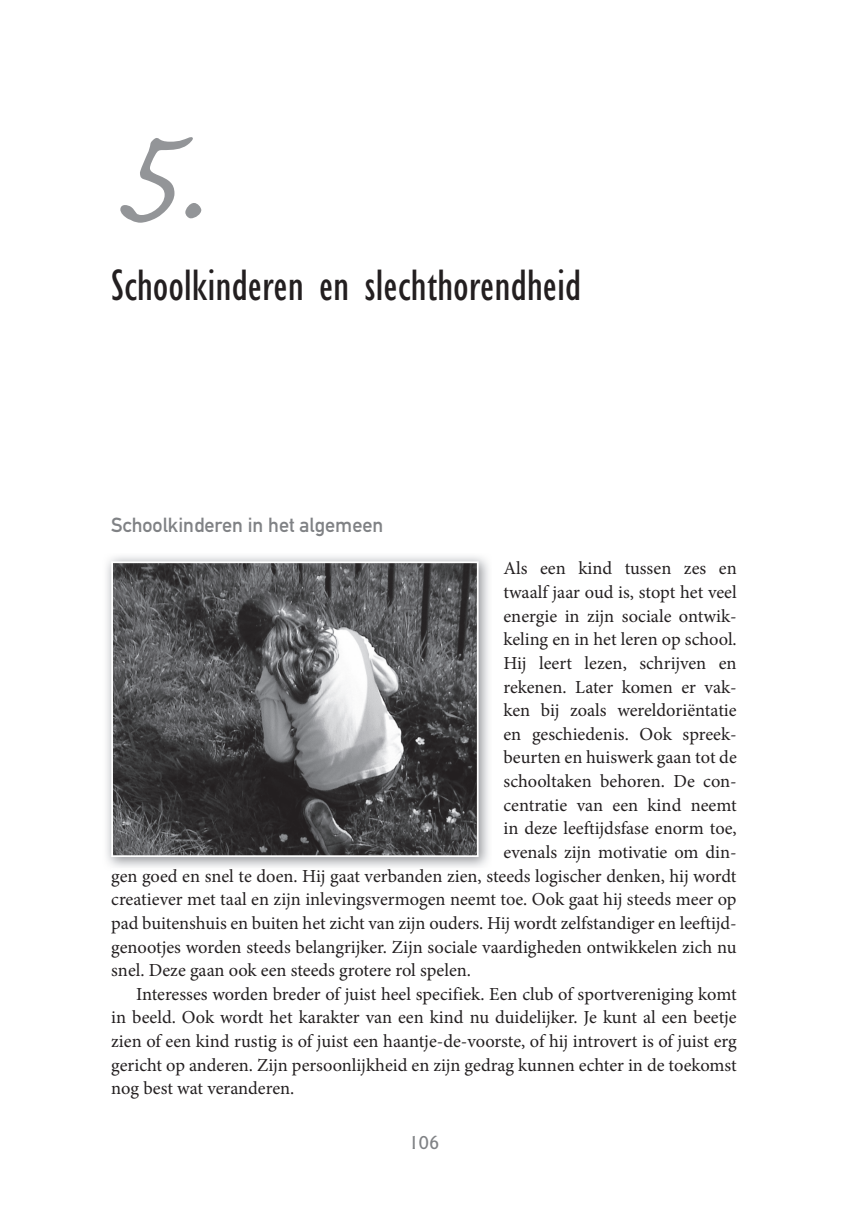
<style>
.page{position:relative;width:845px;height:1214px;background:#fff}
.page>*{position:absolute;margin:0;border:0;box-sizing:border-box;transform-origin:0 0}
.t1{font:175px "Caflisch Script";color:#939598}
.t2{font:condensed 45.5px "Gill Sans Std";color:#231f20}
.t3{font:500 21px "Goudy Sans";color:#808285}
.t4{font:20.12px "DIN Mittelschrift Std";color:#808285}
.t5{font:18.38px "Minion Pro";color:#231f20}
</style>
<div class="page">
<img style="left:106px;top:556px;width:383px;height:312px">
<img style="left:114px;top:564px;width:361px;height:290px">
<div style="left:111px;top:561px;width:367px;height:296px;border:2px solid #fff"></div>
<h1 class="t1" style="left:111px;top:111px;width:93px">5.</h1>
<h2 class="t2" style="left:111px;top:269px;width:471px">Schoolkinderen en slechthorendheid</h2>
<p class="t4" style="left:111px;top:517px;width:273px">Schoolkinderen in het algemeen</p>
<p class="t5" style="left:503px;top:561px;width:235px">Als een kind tussen zes en</p>
<p class="t5" style="left:503px;top:585px;width:235px">twaalf jaar oud is, stopt het veel</p>
<p class="t5" style="left:503px;top:608px;width:235px">energie in zijn sociale ontwik-</p>
<p class="t5" style="left:503px;top:632px;width:235px">keling en in het leren op school.</p>
<p class="t5" style="left:503px;top:656px;width:235px">Hij leert lezen, schrijven en</p>
<p class="t5" style="left:503px;top:679px;width:235px">rekenen. Later komen er vak-</p>
<p class="t5" style="left:503px;top:703px;width:235px">ken bij zoals wereldoriëntatie</p>
<p class="t5" style="left:503px;top:726px;width:235px">en geschiedenis. Ook spreek-</p>
<p class="t5" style="left:503px;top:750px;width:235px">beurten en huiswerk gaan tot de</p>
<p class="t5" style="left:503px;top:774px;width:235px">schooltaken behoren. De con-</p>
<p class="t5" style="left:503px;top:797px;width:235px">centratie van een kind neemt</p>
<p class="t5" style="left:503px;top:821px;width:235px">in deze leeftijdsfase enorm toe,</p>
<p class="t5" style="left:503px;top:845px;width:235px">evenals zijn motivatie om din-</p>
<p class="t5" style="left:111px;top:868px;width:626px">gen goe en sne te oen. Hij gaat ver an en z en, steeds logischer denken, hij wordt</p>
<p class="t5" style="left:111px;top:892px;width:626px">creatiever met taal en zijn inlevingsvermogen neemt toe. Ook gaat hij steeds meer op</p>
<p class="t5" style="left:111px;top:915px;width:627px">pad buitenshuis en buiten het zicht van zijn ouders. Hij wordt zelfstandiger en leeftijd-</p>
<p class="t5" style="left:111px;top:939px;width:626px">genootjes worden steeds belangrijker. Zijn sociale vaardigheden ontwikkelen zich nu</p>
<p class="t5" style="left:111px;top:963px;width:361px">snel. Deze gaan ook een steeds grotere rol spelen.</p>
<p class="t5" style="left:136px;top:986px;width:602px">Interesses worden breder of juist heel specifiek. Een club of sportvereniging komt</p>
<p class="t5" style="left:111px;top:1010px;width:626px">in beeld. Ook wordt het karakter van een kind nu duidelijker. Je kunt al een beetje</p>
<p class="t5" style="left:111px;top:1034px;width:627px">zien of een kind rustig is of juist een haantje-de-voorste, of hij introvert is of juist erg</p>
<p class="t5" style="left:111px;top:1057px;width:627px">gericht op anderen. Zijn persoonlijkheid en zijn gedrag kunnen echter in de toekomst</p>
<p class="t5" style="left:111px;top:1081px;width:185px">nog best wat veranderen.</p>
<p class="t5" style="left:168px;top:868px;width:11px">d</p>
<p class="t5" style="left:229px;top:868px;width:38px">l d</p>
<p class="t5" style="left:387px;top:868px;width:39px">b d</p>
<p class="t5" style="left:454px;top:868px;width:6px">i</p>
<p class="t3" style="left:409px;top:1134px;width:32px">106</p>
</div>
